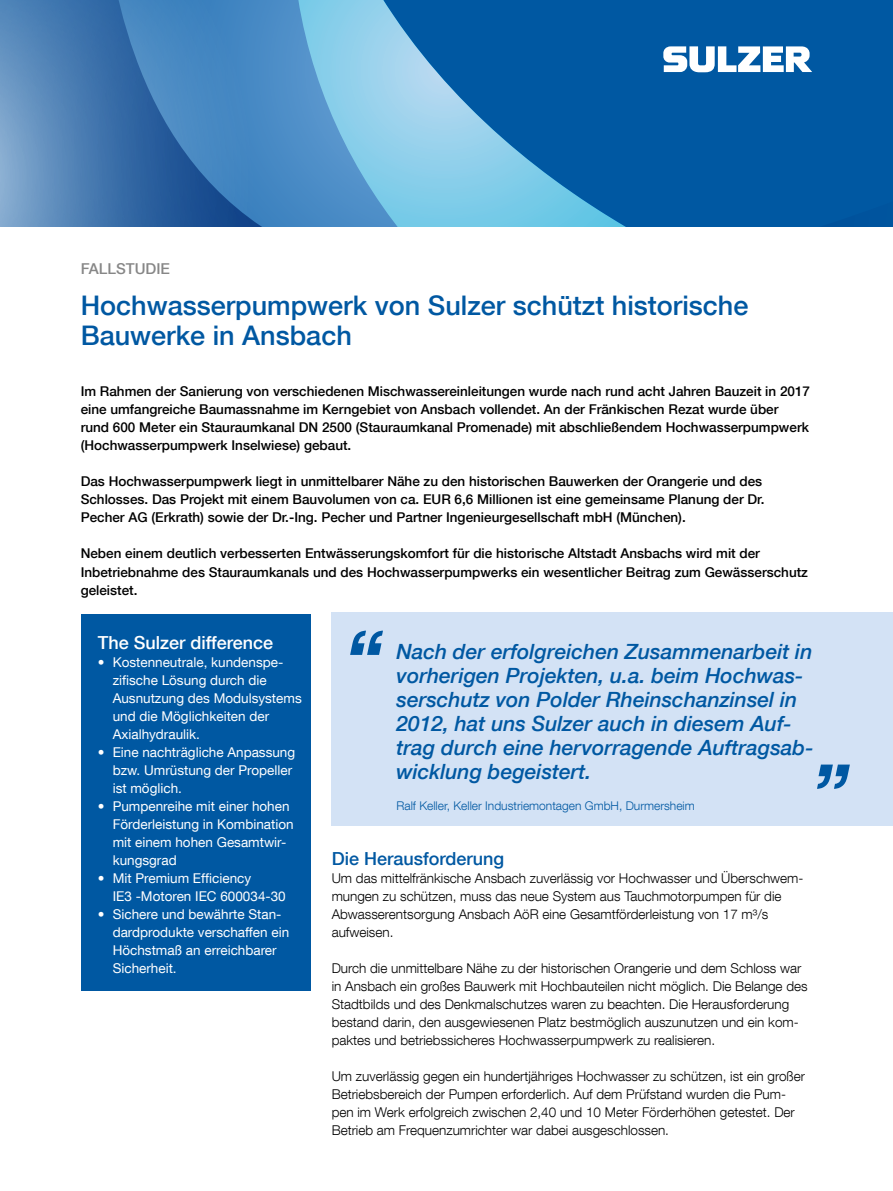
<style>
.page{position:relative;width:893px;height:1191px;background:#fff}
.page>*{position:absolute;margin:0;border:0;box-sizing:border-box;transform-origin:0 0}
.Heading{font:500 27px/30px "Helvetica Neue LT Com";color:#0058a2}
.t1{font:italic 500 21px/24px "Helvetica Neue LT Com";color:#0058a2}
.Sulzer_difference{font:500 18px "Helvetica Neue LT Com";color:#fff}
.Subheading{font:500 18px "Helvetica Neue LT Com";color:#0058a2}
.CASE_STUDY{font:500 15px "Helvetica Neue LT Com";color:#878787}
.Lead{font:500 13.5px/18px "Helvetica Neue LT Com";color:#000}
.Paragraph_text{font:300 13.5px/18px "Helvetica Neue LT Com";color:#000}
.t2{font:13.5px/18px "Helvetica Neue LT Com";color:#fff}
.Quote_person{font:300 12px "Helvetica Neue LT Com";color:#0058a2}
</style>
<div class="page">
<svg style="left:0;top:0;width:893px;height:227px;background:#337cb7"></svg>
<svg style="left:663px;top:46px;width:149px;height:26px"></svg>
<div style="left:332px;top:612px;width:561px;height:214px;background:#d3e2f5"></div>
<svg style="left:350px;top:630px;width:33px;height:25px"></svg>
<svg style="left:817px;top:764px;width:33px;height:25px"></svg>
<div style="left:81px;top:614px;width:229px;height:376px;background:#0058a2"></div>
<p class="CASE_STUDY" style="left:81px;top:259px;width:91px">FALLSTUDIE</p>
<p class="Heading" style="left:81px;top:290px;width:669px">Hochwasserpumpwerk von Sulzer schützt historische<br>Bauwerke in Ansbach</p>
<p class="Lead" style="left:81px;top:382px;width:731px">Im Rahmen der Sanierung von verschiedenen Mischwassereinleitungen wurde nach rund acht Jahren Bauzeit in 2017 eine umfangreiche Baumassnahme im Kerngebiet von Ansbach vollendet. An der Fränkischen Rezat wurde über rund 600 Meter ein Stauraumkanal DN 2500 (Stauraumkanal Promenade) mit abschließendem Hochwasserpumpwerk (Hochwasserpumpwerk Inselwiese) gebaut.</p>
<p class="Lead" style="left:81px;top:472px;width:685px">Das Hochwasserpumpwerk liegt in unmittelbarer Nähe zu den historischen Bauwerken der Orangerie und des<br>Schlosses. Das Projekt mit einem Bauvolumen von ca. EUR 6,6 Millionen ist eine gemeinsame Planung der Dr.<br>Pecher AG (Erkrath) sowie der Dr.-Ing. Pecher und Partner Ingenieurgesellschaft mbH (München).</p>
<p class="Lead" style="left:81px;top:544px;width:729px">Neben einem deutlich verbesserten Entwässerungskomfort für die historische Altstadt Ansbachs wird mit der<br>Inbetriebnahme des Stauraumkanals und des Hochwasserpumpwerks ein wesentlicher Beitrag zum Gewässerschutz geleistet.</p>
<p class="Sulzer_difference" style="left:98px;top:631px;width:177px">The Sulzer difference</p>
<p class="t2" style="left:113px;top:652px;width:191px;text-indent:-15px">• Kostenneutrale, kundenspe&shy;zifische Lösung durch die<br>Ausnutzung des Modulsystems und die Möglichkeiten der<br>Axialhydraulik.</p>
<p class="t2" style="left:113px;top:742px;width:184px;text-indent:-15px">• Eine nachträgliche Anpassung bzw. Umrüstung der Propeller ist möglich.</p>
<p class="t2" style="left:113px;top:796px;width:183px;text-indent:-15px">• Pumpenreihe mit einer hohen<br>Förderleistung in Kombination mit einem hohen Gesamtwir&shy;kungsgrad</p>
<p class="t2" style="left:113px;top:868px;width:175px;text-indent:-15px">• Mit Premium Efficiency<br>IE3 -Motoren IEC 600034-30</p>
<p class="t2" style="left:113px;top:904px;width:178px;text-indent:-15px">• Sichere und bewährte Stan&shy;dardprodukte verschaffen ein<br>Höchstmaß an erreichbarer<br>Sicherheit.</p>
<p class="t1" style="left:396px;top:639px;width:418px">Nach der erfolgreichen Zusammenarbeit in vorherigen Projekten, u.a. beim Hochwas&shy;serschutz von Polder Rheinschanzinsel in 2012, hat uns Sulzer auch in diesem Auf&shy;trag durch eine hervorragende Auftragsab&shy;wicklung begeistert.</p>
<p class="Quote_person" style="left:396px;top:798px;width:300px">Ralf Keller, Keller Industriemontagen GmbH, Durmersheim</p>
<p class="Subheading" style="left:332px;top:847px;width:174px">Die Herausforderung</p>
<p class="Paragraph_text" style="left:332px;top:868px;width:473px">Um das mittelfränkische Ansbach zuverlässig vor Hochwasser und Überschwem&shy;mungen zu schützen, muss das neue System aus Tauchmotorpumpen für die Abwasserentsorgung Ansbach AöR eine Gesamtförderleistung von 17 m³/s aufweisen.</p>
<p class="Paragraph_text" style="left:332px;top:958px;width:477px">Durch die unmittelbare Nähe zu der historischen Orangerie und dem Schloss war in Ansbach ein großes Bauwerk mit Hochbauteilen nicht möglich. Die Belange des Stadtbilds und des Denkmalschutzes waren zu beachten. Die Herausforderung bestand darin, den ausgewiesenen Platz bestmöglich auszunutzen und ein kom&shy;paktes und betriebssicheres Hochwasserpumpwerk zu realisieren.</p>
<p class="Paragraph_text" style="left:332px;top:1066px;width:475px">Um zuverlässig gegen ein hundertjähriges Hochwasser zu schützen, ist ein großer Betriebsbereich der Pumpen erforderlich. Auf dem Prüfstand wurden die Pum&shy;pen im Werk erfolgreich zwischen 2,40 und 10 Meter Förderhöhen getestet. Der Betrieb am Frequenzumrichter war dabei ausgeschlossen.</p>
</div>
